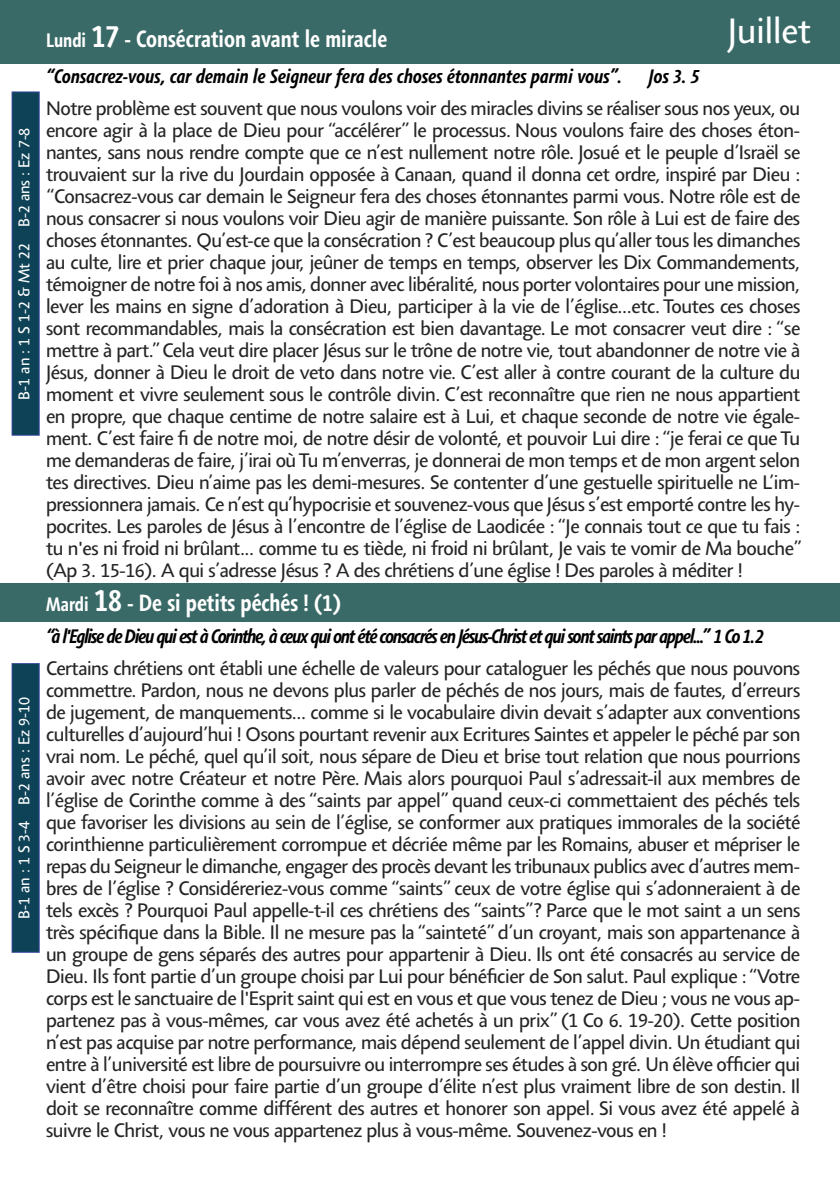
<style>
.page{position:relative;width:840px;height:1191px;background:#fff}
.page>*{position:absolute;margin:0;border:0;box-sizing:border-box;transform-origin:0 0}
.t1{font:36px "Agilita LT Std";color:#fff}
.t2{font:700 condensed 24px "Agilita LT Std";color:#fff}
.t3{font:20px/22px "Agilita LT Std";letter-spacing:-.02em;color:#262526;text-align:justify}
.t4{font:italic 700 condensed 20px "Agilita LT Std";letter-spacing:-.055em;color:#000}
.t5{font:italic 700 condensed 20px "Agilita LT Std";color:#000}
.t6{font:16px "Agilita LT Std";color:#fff}
.s1{font-size:20px}
.s2{font-size:32px}
</style>
<div class="page">
<div style="left:0;top:0;width:839px;height:64px;background:#3a6a67"></div>
<div style="left:0;top:584px;width:839px;height:38px;background:#3a6a67"></div>
<div style="left:13px;top:92px;width:26px;height:343px;background:#0e4257"></div>
<div style="left:12px;top:91px;width:28px;height:345px;border:1px solid #33489a"></div>
<div style="left:13px;top:664px;width:26px;height:287px;background:#0e4257"></div>
<div style="left:12px;top:663px;width:28px;height:289px;border:1px solid #33489a"></div>
<p class="t6" style="left:15px;top:400px;width:274px;rotate:-90deg">B-1 an : 1 S 1-2 &amp; Mt 22 B-2 ans : Ez 7-8</p>
<p class="t6" style="left:15px;top:919px;width:223px;rotate:-90deg">B-1 an : 1 S 3-4 B-2 ans : Ez 9-10</p>
<p class="t2" style="left:46px;top:29px;width:342px"><span class="s1">Lundi</span> <span class="s2">17</span> - Consécration avant le miracle</p>
<h1 class="t1" style="left:727px;top:11px;width:84px">Juillet</h1>
<p class="t5" style="left:46px;top:64px;width:577px">“Consacrez-vous, car demain le Seigneur fera des choses étonnantes parmi vous”.</p>
<p class="t4" style="left:648px;top:64px;width:53px">Jos 3. 5</p>
<p class="t3" style="left:46px;top:97px;width:757px">Notre problème est souvent que nous voulons voir des miracles divins se réaliser sous nos yeux, ou encore agir à la place de Dieu pour “accélérer” le processus. Nous voulons faire des choses éton&shy;nantes, sans nous rendre compte que ce n’est nullement notre rôle. Josué et le peuple d’Israël se trouvaient sur la rive du Jourdain opposée à Canaan, quand il donna cet ordre, inspiré par Dieu : “Consacrez-vous car demain le Seigneur fera des choses étonnantes parmi vous. Notre rôle est de nous consacrer si nous voulons voir Dieu agir de manière puissante. Son rôle à Lui est de faire des choses étonnantes. Qu’est-ce que la consécration ? C’est beaucoup plus qu’aller tous les dimanches au culte, lire et prier chaque jour, jeûner de temps en temps, observer les Dix Commandements, témoigner de notre foi à nos amis, donner avec libéralité, nous porter volontaires pour une mission, lever les mains en signe d’adoration à Dieu, participer à la vie de l’église...etc. Toutes ces choses sont recommandables, mais la consécration est bien davantage. Le mot consacrer veut dire : “se mettre à part.” Cela veut dire placer Jésus sur le trône de notre vie, tout abandonner de notre vie à Jésus, donner à Dieu le droit de veto dans notre vie. C’est aller à contre courant de la culture du moment et vivre seulement sous le contrôle divin. C’est reconnaître que rien ne nous appartient en propre, que chaque centime de notre salaire est à Lui, et chaque seconde de notre vie égale&shy;ment. C’est faire fi de notre moi, de notre désir de volonté, et pouvoir Lui dire : “je ferai ce que Tu me demanderas de faire, j’irai où Tu m’enverras, je donnerai de mon temps et de mon argent selon tes directives. Dieu n’aime pas les demi-mesures. Se contenter d’une gestuelle spirituelle ne L’im&shy;pressionnera jamais. Ce n’est qu’hypocrisie et souvenez-vous que Jésus s’est emporté contre les hy&shy;pocrites. Les paroles de Jésus à l’encontre de l’église de Laodicée : “Je connais tout ce que tu fais : tu n'es ni froid ni brûlant... comme tu es tiède, ni froid ni brûlant, Je vais te vomir de Ma bouche” (Ap 3. 15-16). A qui s’adresse Jésus ? A des chrétiens d’une église ! Des paroles à méditer !</p>
<p class="t2" style="left:46px;top:593px;width:296px"><span class="s1">Mardi</span> <span class="s2">18</span> - De si petits péchés ! (1)</p>
<p class="t4" style="left:46px;top:624px;width:719px">“à l'Eglise de Dieu qui est à Corinthe, à ceux qui ont été consacrés en Jésus-Christ et qui sont saints par appel...” 1 Co 1. 2</p>
<p class="t3" style="left:46px;top:657px;width:755px">Certains chrétiens ont établi une échelle de valeurs pour cataloguer les péchés que nous pouvons commettre. Pardon, nous ne devons plus parler de péchés de nos jours, mais de fautes, d’erreurs de jugement, de manquements... comme si le vocabulaire divin devait s’adapter aux conventions culturelles d’aujourd’hui ! Osons pourtant revenir aux Ecritures Saintes et appeler le péché par son vrai nom. Le péché, quel qu’il soit, nous sépare de Dieu et brise tout relation que nous pourrions avoir avec notre Créateur et notre Père. Mais alors pourquoi Paul s’adressait-il aux membres de l’église de Corinthe comme à des “saints par appel” quand ceux-ci commettaient des péchés tels que favoriser les divisions au sein de l’église, se conformer aux pratiques immorales de la société corinthienne particulièrement corrompue et décriée même par les Romains, abuser et mépriser le repas du Seigneur le dimanche, engager des procès devant les tribunaux publics avec d’autres mem&shy;bres de l’église ? Considéreriez-vous comme “saints” ceux de votre église qui s’adonneraient à de tels excès ? Pourquoi Paul appelle-t-il ces chrétiens des “saints”? Parce que le mot saint a un sens très spécifique dans la Bible. Il ne mesure pas la “sainteté” d’un croyant, mais son appartenance à un groupe de gens séparés des autres pour appartenir à Dieu. Ils ont été consacrés au service de Dieu. Ils font partie d’un groupe choisi par Lui pour bénéficier de Son salut. Paul explique : “Votre corps est le sanctuaire de l'Esprit saint qui est en vous et que vous tenez de Dieu ; vous ne vous ap&shy;partenez pas à vous-mêmes, car vous avez été achetés à un prix” (1 Co 6. 19-20). Cette position n’est pas acquise par notre performance, mais dépend seulement de l’appel divin. Un étudiant qui entre à l’université est libre de poursuivre ou interrompre ses études à son gré. Un élève officier qui vient d’être choisi pour faire partie d’un groupe d’élite n’est plus vraiment libre de son destin. Il doit se reconnaître comme différent des autres et honorer son appel. Si vous avez été appelé à suivre le Christ, vous ne vous appartenez plus à vous-même. Souvenez-vous en !</p>
</div>
